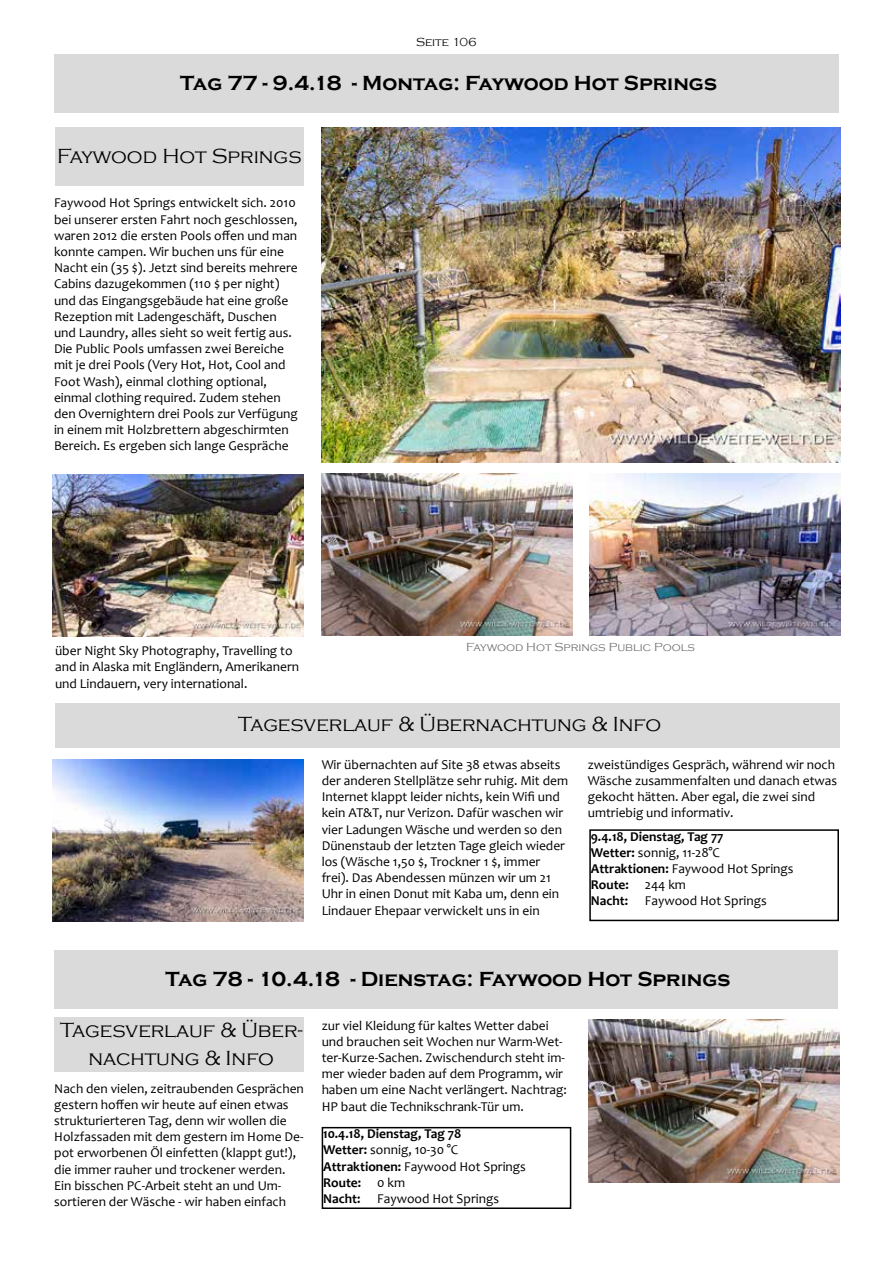
<style>
.page{position:relative;width:893px;height:1263px;background:#fff}
.page>*{position:absolute;margin:0;border:0;box-sizing:border-box;transform-origin:0 0}
.t1{font:300 21px/27px "Copperplate Gothic";color:#000;text-align:center}
.t2{font:700 21px "Copperplate Gothic";color:#000}
.t3{font:13.5px/16.2px "Candara";color:#000}
.t4{font:700 13.5px/16.2px "Candara";color:#000}
.t5{font:300 12px "Copperplate Gothic";color:#706f6f}
.t6{font:300 12px "Copperplate Gothic";color:#000}
.s1{font-weight:400}
</style>
<div class="page">
<img style="left:590px;top:473px;width:251px;height:162px">
<img style="left:322px;top:473px;width:251px;height:162px">
<img style="left:52px;top:475px;width:251px;height:162px">
<img style="left:322px;top:128px;width:518px;height:334px">
<img style="left:52px;top:759px;width:251px;height:162px">
<div style="left:54px;top:54px;width:785px;height:59px;background:#dadada"></div>
<div style="left:55px;top:128px;width:248px;height:58px;background:#dadada"></div>
<div style="left:55px;top:703px;width:785px;height:44px;background:#dadada"></div>
<div style="left:589px;top:829px;width:250px;height:92px;border:2px solid #000"></div>
<div style="left:54px;top:950px;width:783px;height:59px;background:#dadada"></div>
<div style="left:54px;top:1017px;width:250px;height:55px;background:#dadada"></div>
<div style="left:322px;top:1127px;width:249px;height:82px;border:2px solid #000"></div>
<img style="left:589px;top:1020px;width:251px;height:162px">
<p class="t6" style="left:416px;top:36px;width:62px">Seite 106</p>
<h1 class="t2" style="left:180px;top:71px;width:538px">Tag 77 - 9.4.18 - Montag: Faywood Hot Springs</h1>
<h1 class="t1" style="left:57px;top:143px;width:246px">Faywood Hot Springs</h1>
<p class="t3" style="left:54px;top:195px;width:245px">Faywood Hot Springs entwickelt sich. 2010 bei unserer ersten Fahrt noch geschlossen, waren 2012 die ersten Pools offen und man konnte campen. Wir buchen uns für eine Nacht ein (35 $). Jetzt sind bereits mehrere Cabins dazugekommen (110 $ per night) und das Eingangsgebäude hat eine große Rezeption mit Ladengeschäft, Duschen und Laundry, alles sieht so weit fertig aus.<br>Die Public Pools umfassen zwei Bereiche mit je drei Pools (Very Hot, Hot, Cool and Foot Wash), einmal clothing optional, einmal clothing required. Zudem stehen den Overnightern drei Pools zur Verfügung in einem mit Holzbrettern abgeschirmten Bereich. Es ergeben sich lange Gespräche</p>
<p class="t3" style="left:55px;top:642px;width:246px">über Night Sky Photography, Travelling to and in Alaska mit Engländern, Amerikanern und Lindauern, very international.</p>
<p class="t5" style="left:466px;top:641px;width:230px">Faywood Hot Springs Public Pools</p>
<h1 class="t1" style="left:238px;top:711px;width:424px">Tagesverlauf &amp; Übernachtung &amp; Info</h1>
<p class="t3" style="left:322px;top:756px;width:248px">Wir übernachten auf Site 38 etwas abseits der anderen Stellplätze sehr ruhig. Mit dem Internet klappt leider nichts, kein Wifi und kein AT&amp;T, nur Verizon. Dafür waschen wir vier Ladungen Wäsche und werden so den Dünenstaub der letzten Tage gleich wieder los (Wäsche 1,50 $, Trockner 1 $, immer frei). Das Abendessen münzen wir um 21<br>Uhr in einen Donut mit Kaba um, denn ein Lindauer Ehepaar verwickelt uns in ein</p>
<p class="t3" style="left:588px;top:756px;width:251px">zweistündiges Gespräch, während wir noch Wäsche zusammenfalten und danach etwas gekocht hätten. Aber egal, die zwei sind umtriebig und informativ.</p>
<p class="t4" style="left:591px;top:828px;width:204px">9.4.18, Dienstag, Tag 77<br>Wetter: <span class="s1">sonnig, 11-28°C<br></span>Attraktionen: <span class="s1">Faywood Hot Springs<br></span>Route: <span class="s1">244 km<br></span>Nacht: <span class="s1">Faywood Hot Springs</span></p>
<h1 class="t2" style="left:166px;top:967px;width:566px">Tag 78 - 10.4.18 - Dienstag: Faywood Hot Springs</h1>
<h1 class="t1" style="left:60px;top:1017px;width:244px">Tagesverlauf &amp; Über&shy;nachtung &amp; Info</h1>
<p class="t3" style="left:54px;top:1080px;width:251px">Nach den vielen, zeitraubenden Gesprächen gestern hoffen wir heute auf einen etwas strukturierteren Tag, denn wir wollen die Holzfassaden mit dem gestern im Home De&shy;pot erworbenen Öl einfetten (klappt gut!), die immer rauher und trockener werden.<br>Ein bisschen PC-Arbeit steht an und Um&shy;sortieren der Wäsche - wir haben einfach</p>
<p class="t3" style="left:322px;top:1017px;width:247px">zur viel Kleidung für kaltes Wetter dabei und brauchen seit Wochen nur Warm-Wet&shy;ter-Kurze-Sachen. Zwischendurch steht im&shy;mer wieder baden auf dem Programm, wir haben um eine Nacht verlängert. Nachtrag:<br>HP baut die Technikschrank-Tür um.</p>
<p class="t4" style="left:323px;top:1125px;width:204px">10.4.18, Dienstag, Tag 78<br>Wetter: <span class="s1">sonnig, 10-30 °C<br></span>Attraktionen: <span class="s1">Faywood Hot Springs<br></span>Route: <span class="s1">0 km<br></span>Nacht: <span class="s1">Faywood Hot Springs</span></p>
</div>
